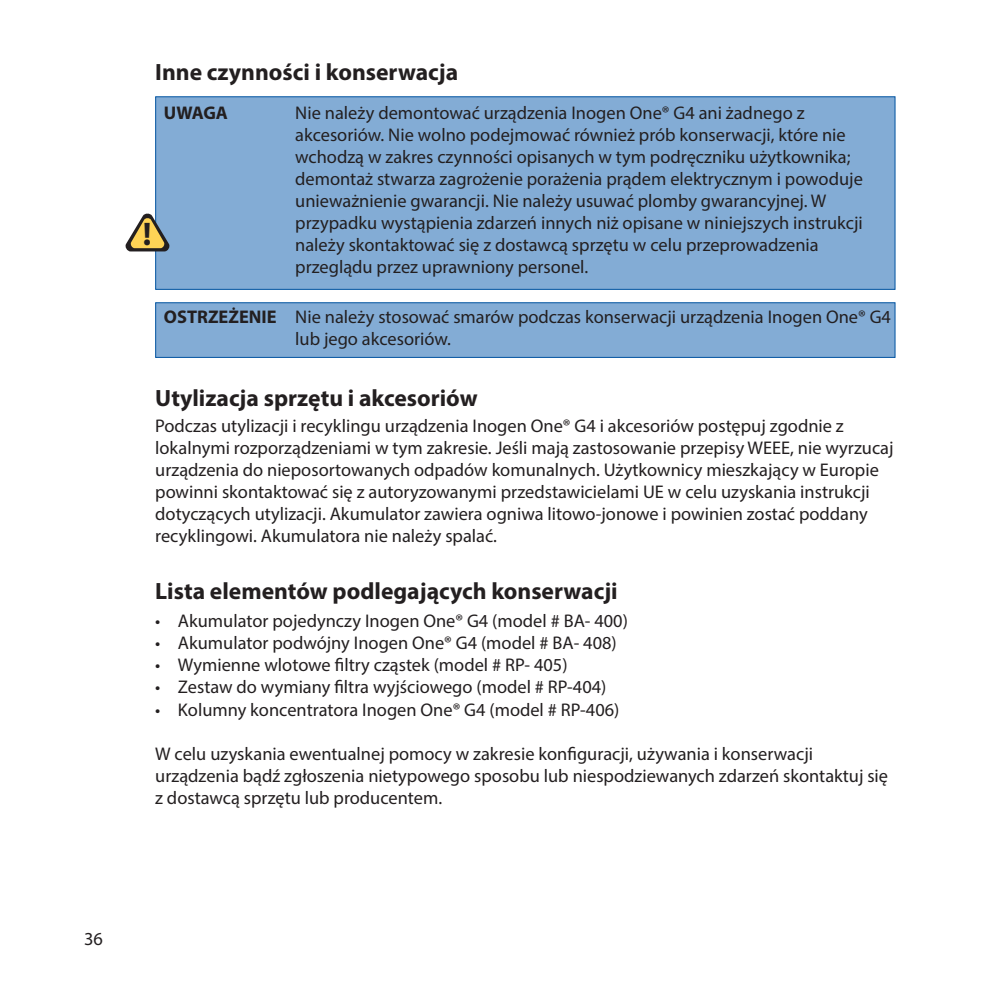
<style>
.page{position:relative;width:1008px;height:1008px;background:#fff}
.page>*{position:absolute;margin:0;border:0;box-sizing:border-box;transform-origin:0 0}
.t1{font:700 32.73px "Myriad";color:#231f20}
.t2{font:700 23.62px "Myriad Pro";color:#231f20}
.t3{font:18.38px/22.1px "Myriad Pro";color:#231f20}
.t4{font:700 18.38px "Myriad Pro";letter-spacing:-.015em;color:#231f20}
.s1{font-weight:700}
</style>
<div class="page">
<div style="left:155px;top:96px;width:740px;height:194px;background:#83acd5;border:1px solid #0153a0"></div>
<div style="left:155px;top:302px;width:740px;height:56px;background:#83acd5;border:1px solid #0153a0"></div>
<svg style="left:125px;top:213px;width:45px;height:38px"></svg>
<p class="t2" style="left:155px;top:57px;width:305px">Inne czynności i konserwacja</p>
<p class="t4" style="left:164px;top:101px;width:66px">UWAGA</p>
<p class="t3" style="left:295px;top:101px;width:569px">Nie należy demontować urządzenia Inogen One® G4 ani żadnego z akcesoriów. Nie wolno podejmować również prób konserwacji, które nie wchodzą w zakres czynności opisanych w tym podręczniku użytkownika; demontaż stwarza zagrożenie porażenia prądem elektrycznym i powoduje unieważnienie gwarancji. Nie należy usuwać plomby gwarancyjnej. W przypadku wystąpienia zdarzeń innych niż opisane w niniejszych instrukcji należy skontaktować się z dostawcą sprzętu w celu przeprowadzenia przeglądu przez uprawniony personel.</p>
<p class="t3" style="left:295px;top:306px;width:597px;text-indent:-131px"><span class="s1">OSTRZEŻENIE</span> Nie należy stosować smarów podczas konserwacji urządzenia Inogen One® G4 lub jego akcesoriów.</p>
<h1 class="t1" style="left:143px;top:217px;width:62px">! <sup>C</sup></h1>
<p class="t2" style="left:155px;top:382px;width:324px">Utylizacja sprzętu i akcesoriów</p>
<p class="t3" style="left:155px;top:415px;width:740px">Podczas utylizacji i recyklingu urządzenia Inogen One® G4 i akcesoriów postępuj zgodnie z lokalnymi rozporządzeniami w tym zakresie. Jeśli mają zastosowanie przepisy WEEE, nie wyrzucaj urządzenia do nieposortowanych odpadów komunalnych. Użytkownicy mieszkający w Europie powinni skontaktować się z autoryzowanymi przedstawicielami UE w celu uzyskania instrukcji dotyczących utylizacji. Akumulator zawiera ogniwa litowo-jonowe i powinien zostać poddany recyklingowi. Akumulatora nie należy spalać.</p>
<p class="t2" style="left:155px;top:576px;width:464px">Lista elementów podlegających konserwacji</p>
<p class="t3" style="left:155px;top:610px;width:474px">• Akumulator pojedynczy Inogen One® G4 (model # BA- 400)</p>
<p class="t3" style="left:155px;top:632px;width:463px">• Akumulator podwójny Inogen One® G4 (model # BA- 408)</p>
<p class="t3" style="left:155px;top:654px;width:414px">• Wymienne wlotowe filtry cząstek (model # RP- 405)</p>
<p class="t3" style="left:155px;top:676px;width:453px">• Zestaw do wymiany filtra wyjściowego (model # RP-404)</p>
<p class="t3" style="left:155px;top:698px;width:466px">• Kolumny koncentratora Inogen One® G4 (model # RP-406)</p>
<p class="t3" style="left:155px;top:742px;width:734px">W celu uzyskania ewentualnej pomocy w zakresie konfiguracji, używania i konserwacji urządzenia bądź zgłoszenia nietypowego sposobu lub niespodziewanych zdarzeń skontaktuj się z dostawcą sprzętu lub producentem.</p>
<p class="t3" style="left:84px;top:927px;width:20px">36</p>
</div>
